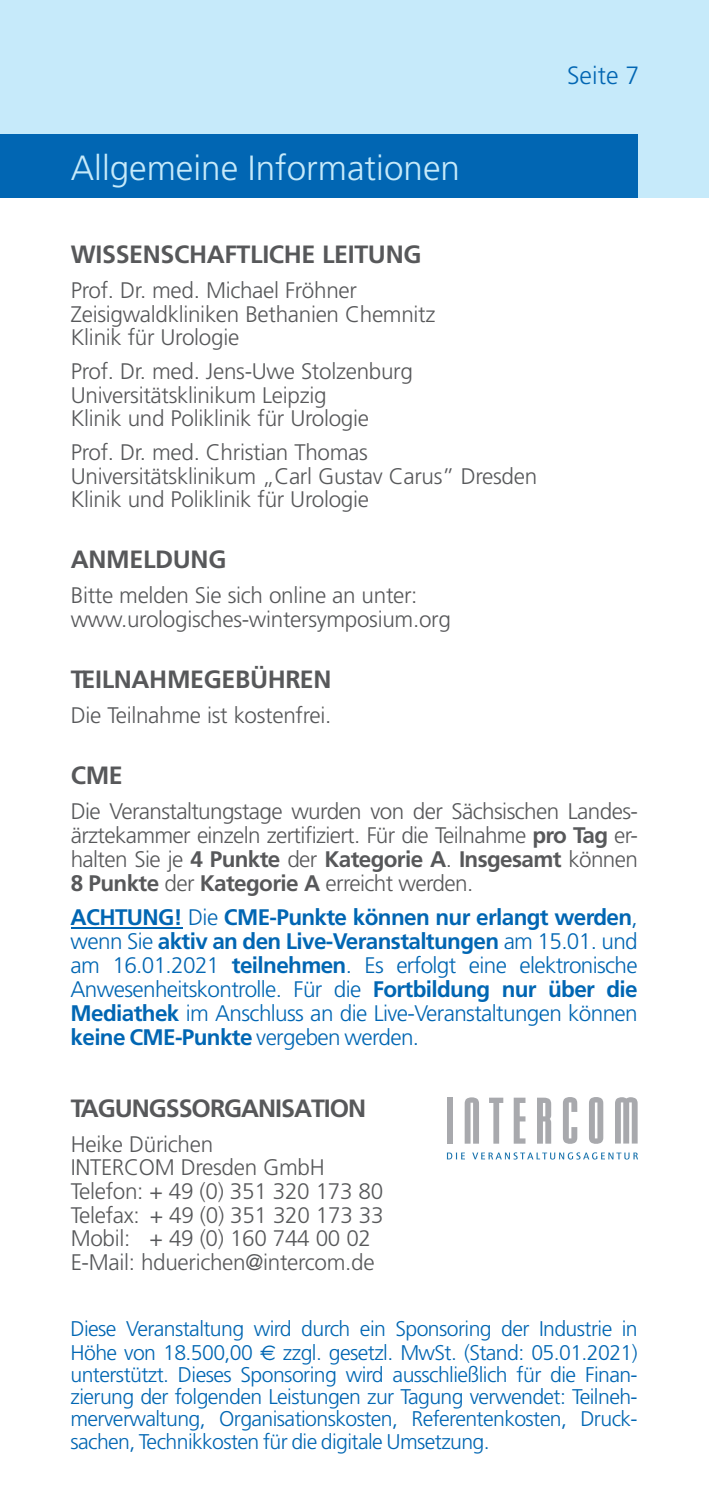
<style>
.page{position:relative;width:709px;height:1489px;background:#fff}
.page>*{position:absolute;margin:0;border:0;box-sizing:border-box;transform-origin:0 0}
.t1{font:300 35px "Frutiger";color:#c6eafa}
.t2{font:700 25px "Frutiger";letter-spacing:-.015em;color:#57585a}
.t3{font:700 25px "Frutiger";letter-spacing:-.04em;color:#57585a}
.t4{font:300 25px "Frutiger";color:#0166b3}
.t5{font:300 22.5px/23.5px "Frutiger";letter-spacing:-.015em;color:#57585a}
.t6{font:300 22.5px/24px "Frutiger";letter-spacing:-.03em;color:#0166b3;text-align:justify}
.t7{font:300 21.25px/22.5px "Frutiger";letter-spacing:-.03em;color:#0166b3;text-align:justify}
.s1{font-weight:700}
.s2{font-family:"Euro Sans";font-weight:400}
</style>
<div class="page">
<div style="left:0;top:0;width:709px;height:198px;background:#c6eafa"></div>
<div style="left:0;top:134px;width:638px;height:64px;background:#0166b3"></div>
<hr style="left:71px;top:927px;width:112px;height:1px;background:#0166b3">
<svg style="left:447px;top:1152px;width:18px;height:7px"></svg>
<svg style="left:472px;top:1152px;width:166px;height:7px"></svg>
<svg style="left:464px;top:1097px;width:15px;height:46px"></svg>
<svg style="left:615px;top:1097px;width:22px;height:46px"></svg>
<svg style="left:589px;top:1097px;width:14px;height:47px"></svg>
<svg style="left:563px;top:1097px;width:14px;height:47px"></svg>
<svg style="left:537px;top:1097px;width:14px;height:46px"></svg>
<svg style="left:513px;top:1097px;width:12px;height:46px"></svg>
<svg style="left:489px;top:1097px;width:14px;height:46px"></svg>
<div style="left:447px;top:1097px;width:6px;height:46px;background:#a8a9ad"></div>
<h1 class="t1" style="left:71px;top:154px;width:390px">Allgemeine Informationen</h1>
<p class="t2" style="left:71px;top:244px;width:352px">WISSENSCHAFTLICHE LEITUNG</p>
<p class="t5" style="left:71px;top:280px;width:366px">Prof. Dr. med. Michael Fröhner<br>Zeisigwaldkliniken Bethanien Chemnitz<br>Klinik für Urologie</p>
<p class="t5" style="left:71px;top:361px;width:343px">Prof. Dr. med. Jens-Uwe Stolzenburg<br>Universitätsklinikum Leipzig<br>Klinik und Poliklinik für Urologie</p>
<p class="t5" style="left:71px;top:442px;width:468px">Prof. Dr. med. Christian Thomas<br>Universitätsklinikum „Carl Gustav Carus” Dresden<br>Klinik und Poliklinik für Urologie</p>
<p class="t2" style="left:71px;top:549px;width:157px">ANMELDUNG</p>
<p class="t5" style="left:71px;top:585px;width:381px">Bitte melden Sie sich online an unter: www.urologisches-wintersymposium.org</p>
<p class="t2" style="left:71px;top:669px;width:262px">TEILNAHMEGEBÜHREN</p>
<p class="t5" style="left:71px;top:705px;width:262px">Die Teilnahme ist kostenfrei.</p>
<p class="t4" style="left:567px;top:65px;width:74px">Seite 7</p>
<p class="t2" style="left:71px;top:765px;width:54px">CME</p>
<p class="t5" style="left:71px;top:801px;width:568px;text-align:justify">Die Veranstaltungstage wurden von der Sächsischen Landes&shy;ärztekammer einzeln zertifiziert. Für die Teilnahme <span class="s1">pro Tag</span> er&shy;halten Sie je <span class="s1">4 Punkte</span> der <span class="s1">Kategorie A</span>. <span class="s1">Insgesamt</span> können <span class="s1">8 Punkte</span> der <span class="s1">Kategorie A</span> erreicht werden.</p>
<p class="t6" style="left:71px;top:907px;width:568px"><span class="s1">ACHTUNG!</span> Die <span class="s1">CME-Punkte können nur erlangt werden</span>, wenn Sie <span class="s1">aktiv an den Live-Veranstaltungen</span> am 15.01. und am 16.01.2021 <span class="s1">teilnehmen</span>. Es erfolgt eine elektronische Anwesenheitskontrolle. Für die <span class="s1">Fortbildung nur über die Mediathek</span> im Anschluss an die Live-Veranstaltungen können <span class="s1">keine CME-Punkte</span> vergeben werden.</p>
<p class="t3" style="left:71px;top:1098px;width:297px">TAGUNGSSORGANISATION</p>
<p class="t5" style="left:71px;top:1134px;width:314px">Heike Dürichen<br>INTERCOM Dresden GmbH<br>Telefon: + 49 (0) 351 320 173 80<br>Telefax: + 49 (0) 351 320 173 33<br>Mobil: + 49 (0) 160 744 00 02<br>E-Mail: hduerichen@intercom.de</p>
<p class="t7" style="left:70px;top:1319px;width:569px">Diese Veranstaltung wird durch ein Sponsoring der Industrie in Höhe von 18.500,00 <span class="s2">€</span> zzgl. gesetzl. MwSt. (Stand: 05.01.2021) unterstützt. Dieses Sponsoring wird ausschließlich für die Finan&shy;zierung der folgenden Leistungen zur Tagung verwendet: Teilneh&shy;merverwaltung, Organisationskosten, Referentenkosten, Druck&shy;sachen, Technikkosten für die digitale Umsetzung.</p>
</div>
